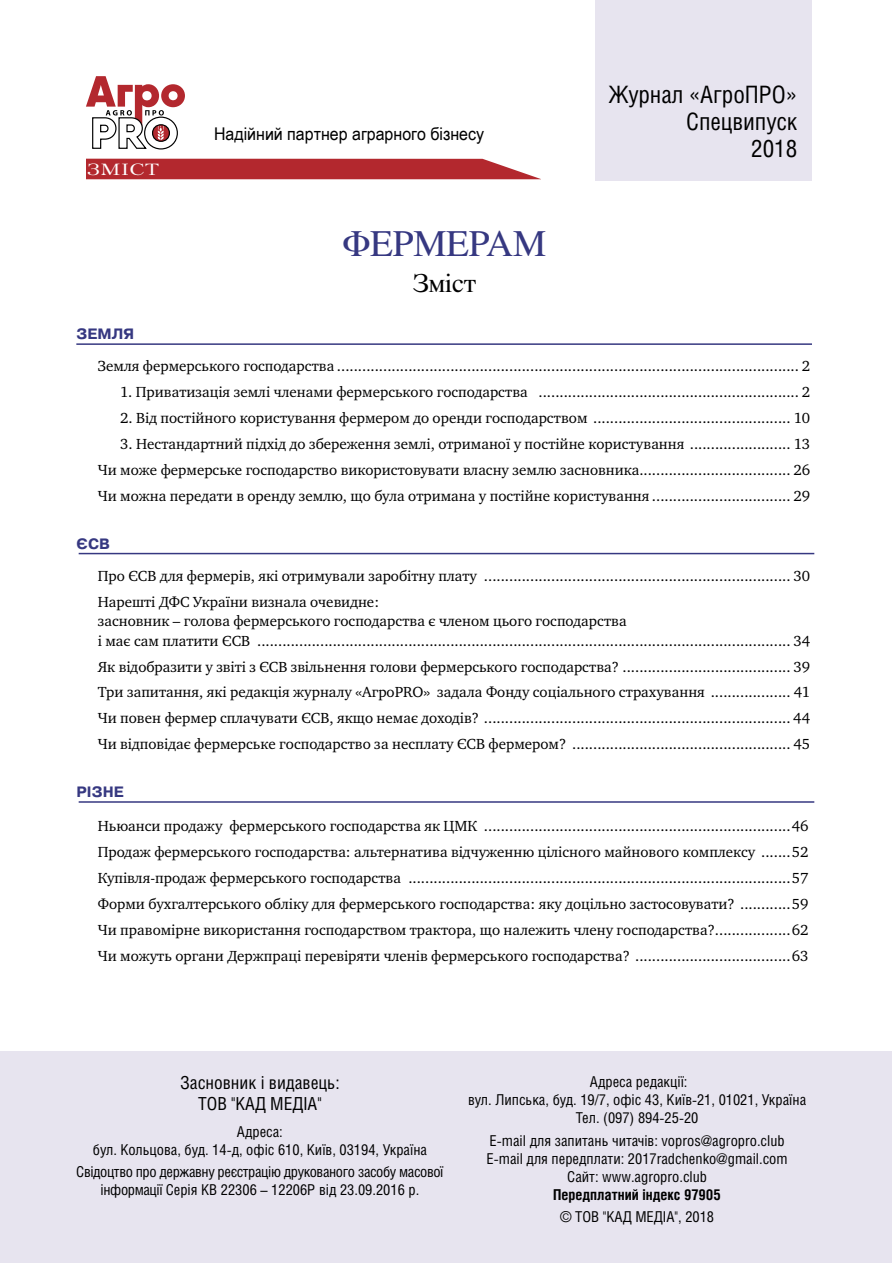
<style>
.page{position:relative;width:893px;height:1263px;background:#fff}
.page>*{position:absolute;margin:0;border:0;box-sizing:border-box;transform-origin:0 0}
.t1{font:37.5px "Latinskij";letter-spacing:-.01em;color:#363881}
.t2{font:27px "Latinskij";letter-spacing:-.01em;color:#000}
.t3{font:24px/27px "Helios Cond";letter-spacing:-.005em;color:#000;text-align:right}
.t4{font:18px/21px "Helios Cond";color:#000;text-align:center}
.t5{font:17.55px "Arial Narrow";color:#000;scale:1.11 1}
.t6{font:16.2px "Petersburg C";color:#fff;scale:1.3 1}
.t7{font:15px/25.8px "Charter ITC";color:#000;text-align:justify}
.t8{font:15px/18px "Helios Cond";color:#000;text-align:center}
.t9{font:15px/18px "Helios Cond";letter-spacing:-.025em;color:#000;text-align:center}
.t10{font:700 15px "Helios Cond";color:#000}
.t11{font:700 15px "Pragmatica C";color:#363881}
</style>
<div class="page">
<div style="left:595px;top:0;width:217px;height:181px;background:#e7e4ef"></div>
<svg style="left:86px;top:76px;width:99px;height:74px"></svg>
<div style="left:87px;top:159px;width:453px;height:20px;background:#b3282e"></div>
<hr style="left:76px;top:343px;width:736px;height:2px;background:#363881">
<hr style="left:79px;top:553px;width:735px;height:1px;background:#363881">
<hr style="left:79px;top:801px;width:735px;height:2px;background:#363881">
<div style="left:0;top:1051px;width:891px;height:211px;background:#e7e4ef"></div>
<p class="t6" style="left:87px;top:160px;width:57px">ЗМІСТ</p>
<p class="t5" style="left:214px;top:121px;width:245px">Надійний партнер аграрного бізнесу</p>
<h1 class="t1" style="left:342px;top:221px;width:205px">ФЕРМЕРАМ</h1>
<h2 class="t2" style="left:412px;top:267px;width:65px">Зміст</h2>
<h3 class="t3" style="left:609px;top:81px;width:190px">Журнал «АгроПРО»<br>Спецвипуск<br>2018</h3>
<p class="t11" style="left:77px;top:326px;width:59px">ЗЕМЛЯ</p>
<p class="t7" style="left:98px;top:353px;width:714px">Земля фермерського господарства .............................................................................................................. 2</p>
<p class="t7" style="left:120px;top:379px;width:692px">1. Приватизація землі членами фермерського господарства .............................................................. 2</p>
<p class="t7" style="left:120px;top:405px;width:691px">2. Від постійного користування фермером до оренди господарством ............................................... 10</p>
<p class="t7" style="left:98px;top:431px;width:714px;text-indent:22px">3. Нестандартний підхід до збереження землі, отриманої у постійне користування ........................ 13<br>Чи може фермерське господарство використовувати власну землю засновника.................................... 26<br>Чи можна передати в оренду землю, що була отримана у постійне користування ................................. 29</p>
<p class="t11" style="left:77px;top:535px;width:35px">ЄСВ</p>
<p class="t7" style="left:98px;top:563px;width:714px">Про ЄСВ для фермерів, які отримували заробітну плату ......................................................................... 30<br>Нарешті ДФС України визнала очевидне:</p>
<p class="t7" style="left:98px;top:611px;width:714px;line-height:19.5px">засновник – голова фермерського господарства є членом цього господарства<br>і має сам платити ЄСВ ............................................................................................................................... 34</p>
<p class="t7" style="left:98px;top:653px;width:714px">Як відобразити у звіті з ЄСВ звільнення голови фермерського господарства? ........................................ 39<br>Три запитання, які редакція журналу «АгроPRO» задала Фонду соціального страхування ................... 41<br>Чи повен фермер сплачувати ЄСВ, якщо немає доходів? ......................................................................... 44<br>Чи відповідає фермерське господарство за несплату ЄСВ фермером? .................................................... 45</p>
<p class="t11" style="left:77px;top:783px;width:49px">РІЗНЕ</p>
<p class="t7" style="left:98px;top:813px;width:712px">Ньюанси продажу фермерського господарства як ЦМК .........................................................................46<br>Продаж фермерського господарства: альтернатива відчуженню цілісного майнового комплексу .......52<br>Купівля-продаж фермерського господарства ...........................................................................................57<br>Форми бухгалтерського обліку для фермерського господарства: яку доцільно застосовувати? ............59<br>Чи правомірне використання господарством трактора, що належить члену господарства?..................62<br>Чи можуть органи Держпраці перевіряти членів фермерського господарства? .....................................63</p>
<p class="t4" style="left:180px;top:1072px;width:161px">Засновник i видавець:<br>ТОВ "КАД МЕДІА"</p>
<p class="t8" style="left:93px;top:1122px;width:336px">Адреса:<br>бул. Кольцова, буд. 14-д, офіс 610, Київ, 03194, Україна</p>
<p class="t9" style="left:76px;top:1162px;width:369px">Свідоцтво про державну реєстрацію друкованого засобу масової інформації Серія КВ 22306 – 12206Р від 23.09.2016 р.</p>
<p class="t8" style="left:468px;top:1073px;width:340px">Адреса редакції:<br>вул. Липська, буд. 19/7, офіс 43, Київ-21, 01021, Україна<br>Тел. (097) 894-25-20</p>
<p class="t8" style="left:487px;top:1131px;width:303px">E-mail для запитань читачів: vopros@agropro.club<br>E-mail для передплати: 2017radchenko@gmail.com<br>Сайт: www.agropro.club</p>
<p class="t10" style="left:553px;top:1185px;width:169px">Передплатний iндекс 97905</p>
<p class="t8" style="left:560px;top:1207px;width:156px">© ТОВ "КАД МЕДІА", 2018</p>
</div>
